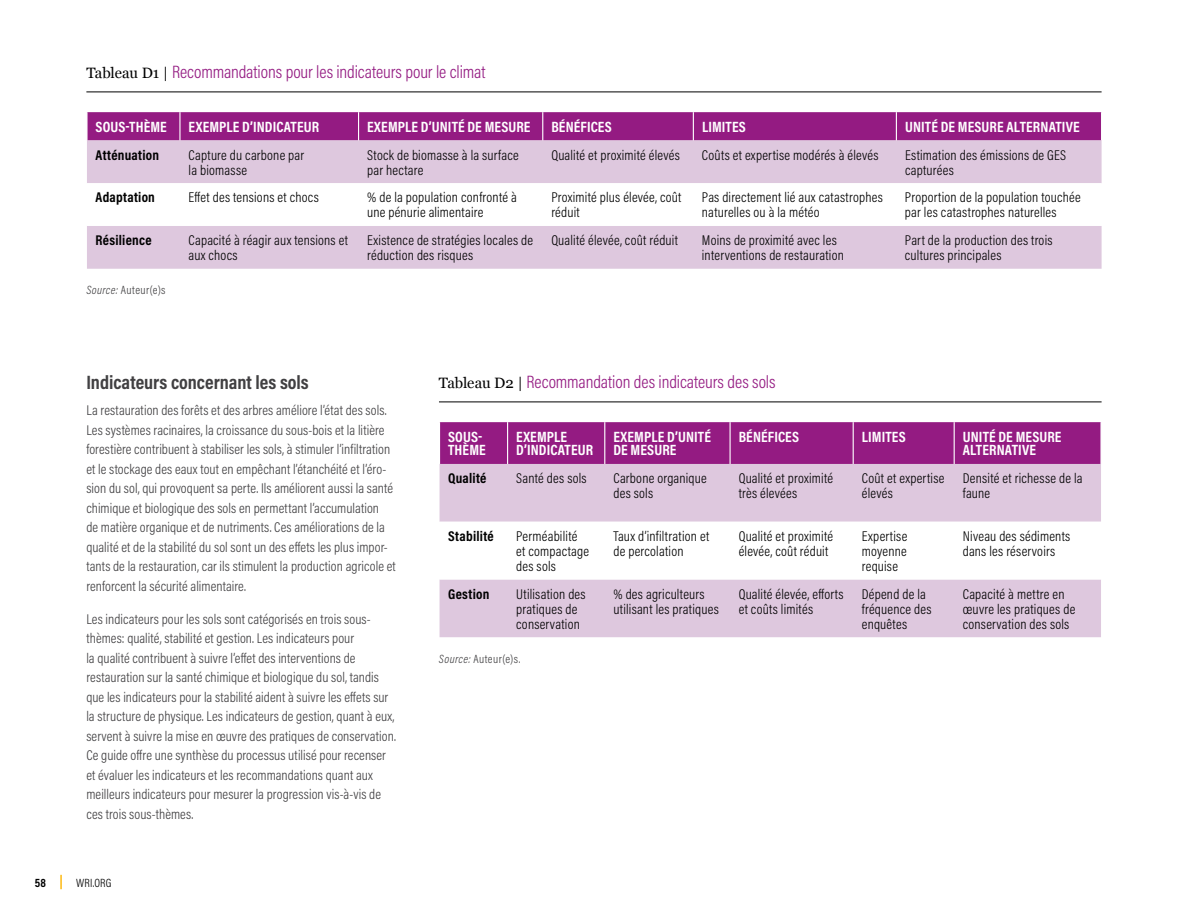
<style>
.page{position:relative;width:1188px;height:918px;background:#fff}
.page>*{position:absolute;margin:0;border:0;box-sizing:border-box;transform-origin:0 0}
.t1{font:700 19.5px "Acumin Pro Cond";color:#414042}
.t2{font:300 18px "Acumin Pro Cond";letter-spacing:-.005em;color:#941b82}
.t3{font:700 15px/13.5px "Acumin Pro Cond";letter-spacing:.01em;color:#fff}
.t4{font:300 14.25px/19.5px "Acumin Pro Cond";letter-spacing:.005em;color:#414042}
.t5{font:300 14.25px/15px "Acumin Pro Cond";letter-spacing:.015em;color:#000}
.t6{font:700 14.25px "Acumin Pro Cond";letter-spacing:.02em;color:#000}
.t7{font:300 12px "Acumin Pro Cond";letter-spacing:.035em;color:#414042}
.t8{font:300 12px "Acumin Pro Cond";letter-spacing:.015em;color:#000}
.t9{font:700 12px "Acumin Pro Cond";color:#000}
.s1{font-family:"Georgia";font-weight:400;font-size:15px;color:#000}
.s2{font-style:italic}
</style>
<div class="page">
<svg style="left:60px;top:875px;width:2px;height:14px"></svg>
<hr style="left:86px;top:92px;width:1016px;height:1px;background:#000">
<div style="left:87px;top:140px;width:1015px;height:129px;background:#dec8de"></div>
<svg style="left:87px;top:183px;width:1015px;height:43px"></svg>
<div style="left:87px;top:112px;width:1015px;height:28px;background:#941b82"></div>
<hr style="left:439px;top:402px;width:663px;height:1px;background:#000">
<div style="left:440px;top:422px;width:660px;height:42px;background:#941b82"></div>
<div style="left:440px;top:464px;width:661px;height:173px;background:#dec8de"></div>
<svg style="left:440px;top:522px;width:661px;height:57px"></svg>
<hr style="left:507px;top:422px;width:1px;height:42px;background:#fff">
<hr style="left:604px;top:422px;width:1px;height:42px;background:#fff">
<hr style="left:730px;top:422px;width:1px;height:42px;background:#fff">
<hr style="left:853px;top:422px;width:1px;height:42px;background:#fff">
<hr style="left:954px;top:422px;width:1px;height:42px;background:#fff">
<p class="t2" style="left:86px;top:60px;width:401px"><span class="s1">Tableau D1 |</span> Recommandations pour les indicateurs pour le climat</p>
<p class="t3" style="left:96px;top:120px;width:73px">SOUS-THÈME</p>
<p class="t3" style="left:189px;top:120px;width:132px">EXEMPLE D’INDICATEUR</p>
<p class="t3" style="left:367px;top:120px;width:165px">EXEMPLE D’UNITÉ DE MESURE</p>
<p class="t3" style="left:551px;top:120px;width:62px">BÉNÉFICES</p>
<p class="t3" style="left:702px;top:120px;width:45px">LIMITES</p>
<p class="t3" style="left:905px;top:120px;width:176px">UNITÉ DE MESURE ALTERNATIVE</p>
<p class="t6" style="left:96px;top:145px;width:65px">Atténuation</p>
<p class="t5" style="left:189px;top:147px;width:117px">Capture du carbone par la biomasse</p>
<p class="t5" style="left:367px;top:147px;width:153px">Stock de biomasse à la surface par hectare</p>
<p class="t5" style="left:551px;top:147px;width:130px">Qualité et proximité élevés</p>
<p class="t5" style="left:702px;top:147px;width:178px">Coûts et expertise modérés à élevés</p>
<p class="t5" style="left:905px;top:147px;width:163px">Estimation des émissions de GES capturées</p>
<p class="t6" style="left:96px;top:188px;width:61px">Adaptation</p>
<p class="t5" style="left:189px;top:190px;width:132px">Effet des tensions et chocs</p>
<p class="t5" style="left:367px;top:190px;width:151px">% de la population confronté à une pénurie alimentaire</p>
<p class="t5" style="left:551px;top:190px;width:132px">Proximité plus élevée, coût réduit</p>
<p class="t5" style="left:702px;top:190px;width:182px">Pas directement lié aux catastrophes naturelles ou à la météo</p>
<p class="t5" style="left:905px;top:190px;width:177px">Proportion de la population touchée par les catastrophes naturelles</p>
<p class="t6" style="left:96px;top:231px;width:58px">Résilience</p>
<p class="t5" style="left:189px;top:232px;width:161px">Capacité à réagir aux tensions et aux chocs</p>
<p class="t5" style="left:367px;top:232px;width:167px">Existence de stratégies locales de réduction des risques</p>
<p class="t5" style="left:551px;top:232px;width:128px">Qualité élevée, coût réduit</p>
<p class="t5" style="left:702px;top:232px;width:144px">Moins de proximité avec les interventions de restauration</p>
<p class="t5" style="left:905px;top:232px;width:149px">Part de la production des trois cultures principales</p>
<p class="t7" style="left:86px;top:282px;width:81px"><span class="s2">Source:</span> Auteur(e)s</p>
<h1 class="t1" style="left:86px;top:370px;width:224px">Indicateurs concernant les sols</h1>
<p class="t4" style="left:86px;top:400px;width:311px">La restauration des forêts et des arbres améliore l’état des sols.<br>Les systèmes racinaires, la croissance du sous-bois et la litière forestière contribuent à stabiliser les sols, à stimuler l’infiltration et le stockage des eaux tout en empêchant l’étanchéité et l’éro&shy;sion du sol, qui provoquent sa perte. Ils améliorent aussi la santé chimique et biologique des sols en permettant l’accumulation<br>de matière organique et de nutriments. Ces améliorations de la qualité et de la stabilité du sol sont un des effets les plus impor&shy;tants de la restauration, car ils stimulent la production agricole et renforcent la sécurité alimentaire.</p>
<p class="t4" style="left:86px;top:609px;width:311px">Les indicateurs pour les sols sont catégorisés en trois sous&shy;thèmes: qualité, stabilité et gestion. Les indicateurs pour<br>la qualité contribuent à suivre l’effet des interventions de restauration sur la santé chimique et biologique du sol, tandis que les indicateurs pour la stabilité aident à suivre les effets sur la structure de physique. Les indicateurs de gestion, quant à eux, servent à suivre la mise en œuvre des pratiques de conservation.<br>Ce guide offre une synthèse du processus utilisé pour recenser et évaluer les indicateurs et les recommandations quant aux meilleurs indicateurs pour mesurer la progression vis-à-vis de ces trois sous-thèmes.</p>
<p class="t9" style="left:35px;top:875px;width:13px">58</p>
<p class="t8" style="left:76px;top:875px;width:37px">WRI.ORG</p>
<p class="t2" style="left:439px;top:370px;width:338px"><span class="s1">Tableau D2 |</span> Recommandation des indicateurs des sols</p>
<p class="t3" style="left:448px;top:430px;width:39px">SOUS-<br>THÈME</p>
<p class="t3" style="left:516px;top:430px;width:78px">EXEMPLE<br>D’INDICATEUR</p>
<p class="t3" style="left:613px;top:430px;width:99px">EXEMPLE D’UNITÉ<br>DE MESURE</p>
<p class="t3" style="left:739px;top:430px;width:62px">BÉNÉFICES</p>
<p class="t3" style="left:862px;top:430px;width:45px">LIMITES</p>
<p class="t3" style="left:963px;top:430px;width:100px">UNITÉ DE MESURE<br>ALTERNATIVE</p>
<p class="t6" style="left:448px;top:469px;width:40px">Qualité</p>
<p class="t5" style="left:516px;top:470px;width:72px">Santé des sols</p>
<p class="t5" style="left:613px;top:470px;width:95px">Carbone organique des sols</p>
<p class="t5" style="left:739px;top:470px;width:96px">Qualité et proximité très élevées</p>
<p class="t5" style="left:862px;top:470px;width:84px">Coût et expertise élevés</p>
<p class="t5" style="left:963px;top:470px;width:121px">Densité et richesse de la faune</p>
<p class="t6" style="left:448px;top:527px;width:47px">Stabilité</p>
<p class="t5" style="left:516px;top:528px;width:74px">Perméabilité et compactage des sols</p>
<p class="t5" style="left:613px;top:528px;width:97px">Taux d’infiltration et de percolation</p>
<p class="t5" style="left:739px;top:528px;width:96px">Qualité et proximité élevée, coût réduit</p>
<p class="t5" style="left:862px;top:528px;width:47px;text-align:justify">Expertise moyenne requise</p>
<p class="t5" style="left:963px;top:528px;width:109px">Niveau des sédiments dans les réservoirs</p>
<p class="t6" style="left:448px;top:584px;width:43px">Gestion</p>
<p class="t5" style="left:516px;top:586px;width:71px">Utilisation des pratiques de conservation</p>
<p class="t5" style="left:613px;top:586px;width:107px">% des agriculteurs utilisant les pratiques</p>
<p class="t5" style="left:739px;top:586px;width:106px">Qualité élevée, efforts et coûts limités</p>
<p class="t5" style="left:862px;top:586px;width:71px">Dépend de la fréquence des enquêtes</p>
<p class="t5" style="left:963px;top:586px;width:114px">Capacité à mettre en œuvre les pratiques de conservation des sols</p>
<p class="t7" style="left:439px;top:651px;width:83px"><span class="s2">Source:</span> Auteur(e)s.</p>
</div>
